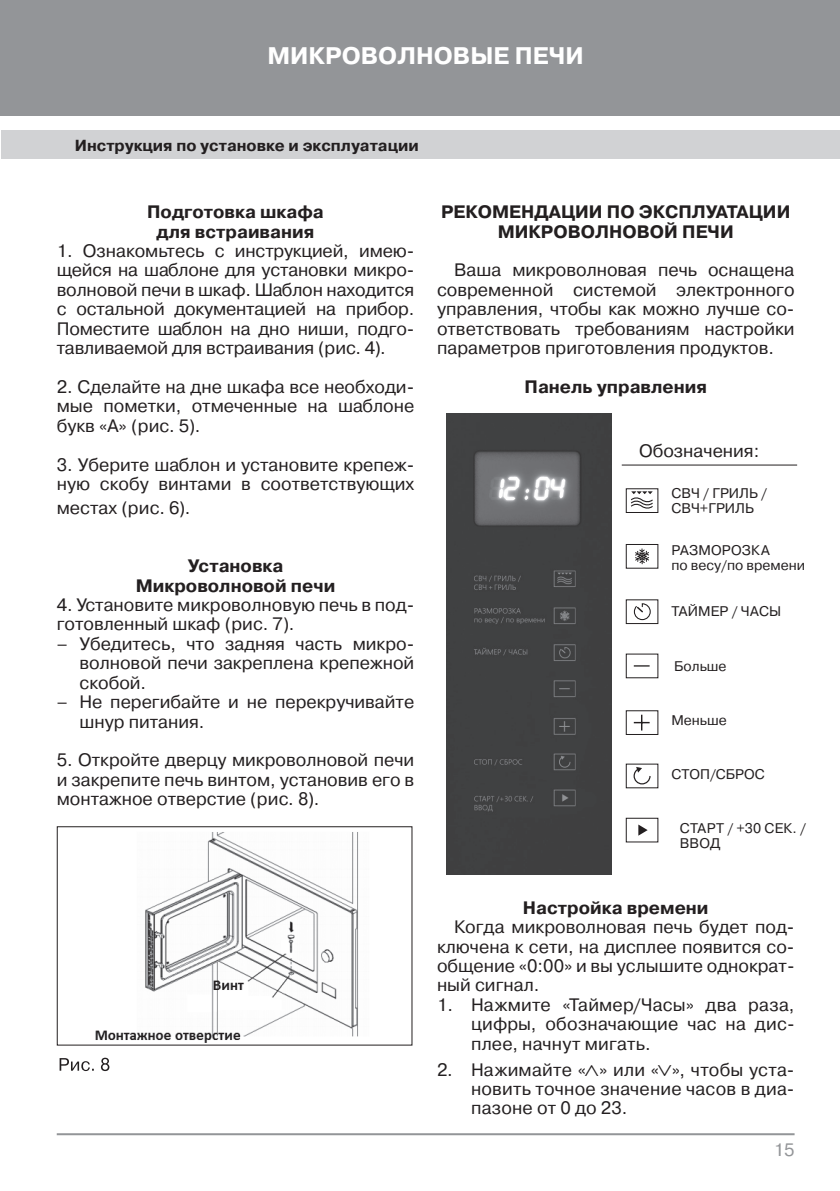
<style>
.page{position:relative;width:840px;height:1191px;background:#fff}
.page>*{position:absolute;margin:0;border:0;box-sizing:border-box;transform-origin:0 0}
.t1{font:700 24px "Pragmatica C";color:#fff}
.t2{font:18px/19.4px "Pragmatica C";color:#231f20;text-align:justify}
.t3{font:700 18px/19.4px "Pragmatica C";color:#231f20;text-align:center}
.t4{font:18px "Pragmatica C";color:#939598}
.t5{font:700 16px "Pragmatica C";color:#231f20}
.t6{font:14px/15.2px "Pragmatica C";color:#231f20}
</style>
<div class="page">
<div style="left:0;top:0;width:839px;height:116px;background:#939598"></div>
<div style="left:1px;top:130px;width:838px;height:29px;background:#d1d2d4"></div>
<hr style="left:57px;top:1133px;width:737px;height:2px;background:#939598">
<img style="left:95px;top:832px;width:263px;height:211px">
<div style="left:57px;top:826px;width:355px;height:219px;border:1px solid #231f20"></div>
<img style="left:446px;top:414px;width:165px;height:460px">
<svg style="left:635px;top:548px;width:13px;height:16px"></svg>
<div style="left:625px;top:544px;width:33px;height:24px;border:1px solid #231f20"></div>
<svg style="left:638px;top:824px;width:9px;height:11px"></svg>
<div style="left:625px;top:817px;width:33px;height:25px;border:1px solid #231f20"></div>
<div style="left:625px;top:488px;width:33px;height:25px;border:1px solid #231f20"></div>
<svg style="left:631px;top:491px;width:22px;height:18px"></svg>
<div style="left:625px;top:599px;width:33px;height:25px;border:1px solid #231f20"></div>
<svg style="left:633px;top:603px;width:18px;height:17px"></svg>
<svg style="left:633px;top:767px;width:17px;height:18px"></svg>
<svg style="left:625px;top:653px;width:33px;height:82px"></svg>
<hr style="left:621px;top:464px;width:175px;height:1px;background:#231f20">
<svg style="left:60px;top:1057px;width:49px;height:14px"></svg>
<h1 class="t1" style="left:267px;top:42px;width:318px">МИКРОВОЛНОВЫЕ ПЕЧИ</h1>
<p class="t5" style="left:75px;top:136px;width:345px">Инструкция по установке и эксплуатации</p>
<p class="t3" style="left:147px;top:202px;width:178px">Подготовка шкафа для встраивания</p>
<p class="t2" style="left:57px;top:241px;width:359px">1. Ознакомьтесь с инструкцией, имею&shy;щейся на шаблоне для установки микро&shy;волновой печи в шкаф. Шаблон находится с остальной документацией на прибор.<br>Поместите шаблон на дно ниши, подго&shy;тавливаемой для встраивания (рис. 4).</p>
<p class="t2" style="left:57px;top:377px;width:359px">2. Сделайте на дне шкафа все необходи&shy;мые пометки, отмеченные на шаблоне букв «А» (рис. 5).</p>
<p class="t2" style="left:57px;top:455px;width:359px">3. Уберите шаблон и установите крепеж&shy;ную скобу винтами в соответствующих</p>
<p class="t2" style="left:57px;top:498px;width:135px">местах (рис. 6).</p>
<p class="t3" style="left:136px;top:556px;width:201px">Установка<br>Микроволновой печи</p>
<p class="t2" style="left:57px;top:595px;width:359px">4. Установите микроволновую печь в под&shy;готовленный шкаф (рис. 7).</p>
<p class="t2" style="left:79px;top:634px;width:336px;text-indent:-23px">– Убедитесь, что задняя часть микро&shy;волновой печи закреплена крепежной скобой.</p>
<p class="t2" style="left:79px;top:692px;width:336px;text-indent:-23px">– Не перегибайте и не перекручивайте шнур питания.</p>
<p class="t2" style="left:57px;top:750px;width:359px">5. Откройте дверцу микроволновой печи и закрепите печь винтом, установив его в монтажное отверстие (рис. 8).</p>
<p class="t3" style="left:441px;top:202px;width:350px">РЕКОМЕНДАЦИИ ПО ЭКСПЛУАТАЦИИ<br>МИКРОВОЛНОВОЙ ПЕЧИ</p>
<p class="t2" style="left:437px;top:261px;width:359px;text-indent:17px">Ваша микроволновая печь оснащена современной системой электронного управления, чтобы как можно лучше со&shy;ответствовать требованиям настройки параметров приготовления продуктов.</p>
<p class="t3" style="left:524px;top:377px;width:184px">Панель управления</p>
<p class="t2" style="left:638px;top:442px;width:122px">Обозначения:</p>
<p class="t6" style="left:671px;top:486px;width:97px">СВЧ / ГРИЛЬ /<br>СВЧ+ГРИЛЬ</p>
<p class="t6" style="left:671px;top:542px;width:135px">РАЗМОРОЗКА<br>по весу/по времени</p>
<p class="t6" style="left:671px;top:603px;width:111px">ТАЙМЕР / ЧАСЫ</p>
<p class="t6" style="left:674px;top:658px;width:54px">Больше</p>
<p class="t6" style="left:671px;top:713px;width:57px">Меньше</p>
<p class="t6" style="left:671px;top:766px;width:95px">СТОП/СБРОС</p>
<p class="t6" style="left:679px;top:820px;width:127px">СТАРТ / +30 СЕК. /<br>ВВОД</p>
<p class="t3" style="left:522px;top:898px;width:187px">Настройка времени</p>
<p class="t2" style="left:437px;top:917px;width:359px;text-indent:17px">Когда микроволновая печь будет под&shy;ключена к сети, на дисплее появится со&shy;общение «0:00» и вы услышите однократ&shy;ный сигнал.</p>
<p class="t2" style="left:471px;top:995px;width:325px;text-indent:-34px">1. Нажмите «Таймер/Часы» два раза, цифры, обозначающие час на дис&shy;плее, начнут мигать.</p>
<p class="t2" style="left:471px;top:1059px;width:325px;text-indent:-34px">2. Нажимайте «∧» или «∨», чтобы уста&shy;новить точное значение часов в диа&shy;пазоне от 0 до 23.</p>
<p class="t4" style="left:773px;top:1139px;width:22px">15</p>
</div>
